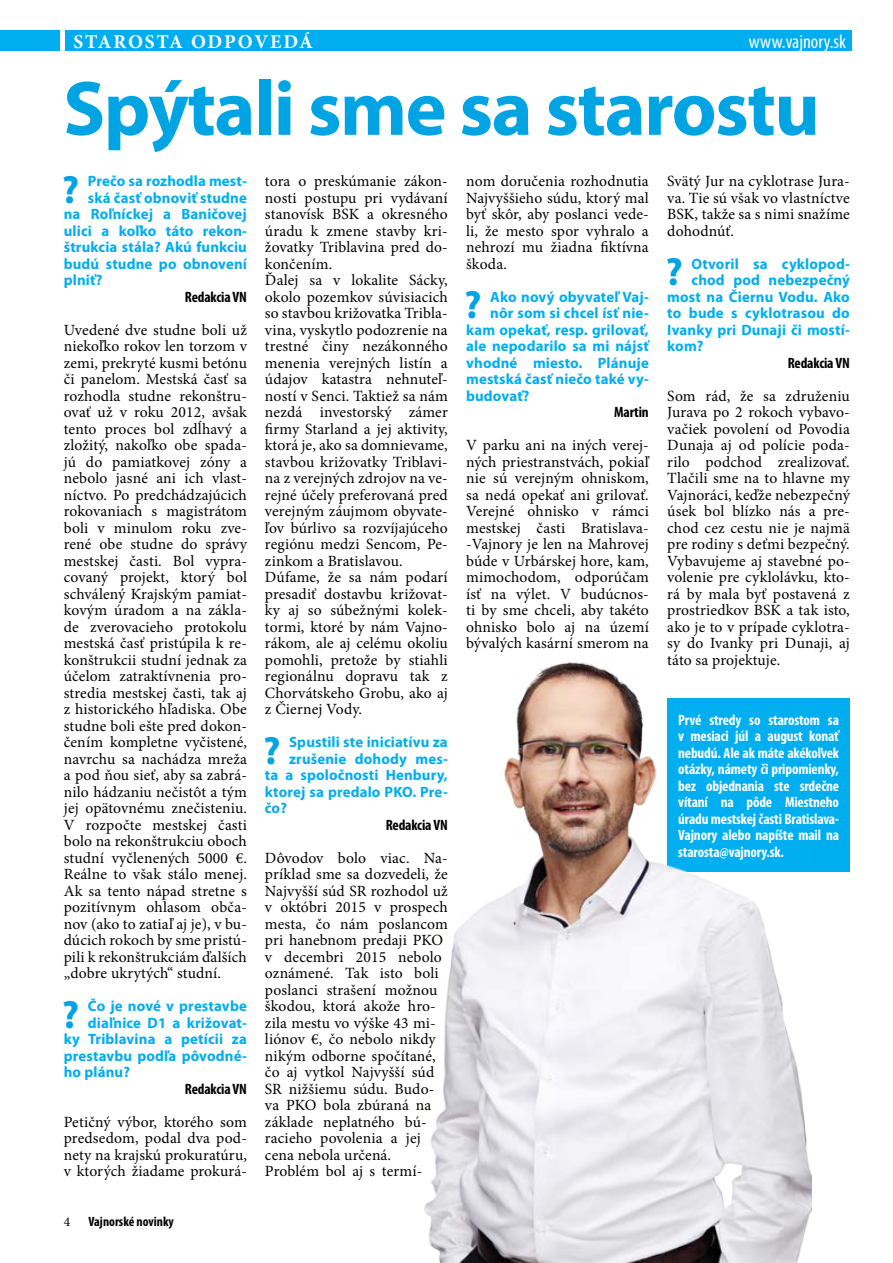
<style>
.page{position:relative;width:893px;height:1263px;background:#fff}
.page>*{position:absolute;margin:0;border:0;box-sizing:border-box;transform-origin:0 0}
.t1{font:700 77.85px "Myriad Pro";letter-spacing:-.02em;color:#00a4e3}
.t2{font:700 39.45px "Myriad Pro";color:#00a4e3}
.t3{font:700 19.5px "Minion Pro";letter-spacing:.09em;color:#fff}
.t4{font:condensed 19.5px "Myriad Pro";color:#fff}
.t5{font:15.6px/16.5px "Minion Pro";letter-spacing:.01em;color:#000;text-align:justify}
.t6{font:700 15px "Myriad Pro";letter-spacing:.01em;color:#00aeef}
.t7{font:700 condensed 15px/16.5px "Myriad Pro";letter-spacing:-.01em;color:#fff;text-align:justify}
.t8{font:700 condensed 15px "Myriad Pro";letter-spacing:-.01em;color:#000}
.t9{font:700 condensed 13.5px "Myriad Pro";color:#000}
.t10{font:13.5px "Minion Pro";color:#000}
</style>
<div class="page">
<div style="left:65px;top:30px;width:786px;height:21px;background:#00aeef"></div>
<div style="left:0;top:30px;width:59px;height:21px;background:#00aeef"></div>
<div style="left:667px;top:698px;width:183px;height:174px;background:#00aeef"></div>
<img style="left:424px;top:662px;width:387px;height:601px">
<p class="t3" style="left:73px;top:28px;width:241px">STAROSTA ODPOVEDÁ</p>
<h1 class="t1" style="left:63px;top:58px;width:758px">Spýtali sme sa starostu</h1>
<p class="t4" style="left:749px;top:30px;width:99px">www.vajnory.sk</p>
<h2 class="t2" style="left:62px;top:163px;width:19px">?</h2>
<p class="t6" style="left:88px;top:171px;width:160px">Prečo sa rozhodla mest-</p>
<p class="t6" style="left:88px;top:188px;width:160px">ská časť obnoviť studne</p>
<p class="t6" style="left:64px;top:204px;width:185px">na Roľníckej a Baničovej</p>
<p class="t6" style="left:64px;top:221px;width:185px">ulici a koľko táto rekon-</p>
<p class="t6" style="left:64px;top:237px;width:185px">štrukcia stála? Akú funkciu</p>
<p class="t6" style="left:64px;top:254px;width:185px">budú studne po obnovení</p>
<p class="t6" style="left:64px;top:270px;width:40px">plniť?</p>
<p class="t8" style="left:185px;top:287px;width:64px">Redakcia VN</p>
<p class="t5" style="left:64px;top:321px;width:185px">Uvedené dve studne boli už niekoľko rokov len torzom v zemi, prekryté kusmi betónu či panelom. Mestská časť sa rozhodla studne rekonštru&shy;ovať už v roku 2012, avšak tento proces bol zdĺhavý a zložitý, nakoľko obe spada&shy;jú do pamiatkovej zóny a nebolo jasné ani ich vlast&shy;níctvo. Po predchádzajúcich rokovaniach s magistrátom boli v minulom roku zve&shy;rené obe studne do správy mestskej časti. Bol vypra&shy;covaný projekt, ktorý bol schválený Krajským pamiat&shy;kovým úradom a na zákla&shy;de zverovacieho protokolu mestská časť pristúpila k re&shy;konštrukcii studní jednak za účelom zatraktívnenia pro&shy;stredia mestskej časti, tak aj z historického hľadiska. Obe studne boli ešte pred dokon&shy;čením kompletne vyčistené, navrchu sa nachádza mreža a pod ňou sieť, aby sa zabrá&shy;nilo hádzaniu nečistôt a tým jej opätovnému znečisteniu.<br>V rozpočte mestskej časti bolo na rekonštrukciu oboch studní vyčlenených 5000 €.<br>Reálne to však stálo menej.<br>Ak sa tento nápad stretne s pozitívnym ohlasom obča&shy;nov (ako to zatiaľ aj je), v bu&shy;dúcich rokoch by sme pristú&shy;pili k rekonštrukciám ďalších „dobre ukrytých“ studní.</p>
<h2 class="t2" style="left:62px;top:988px;width:19px">?</h2>
<p class="t6" style="left:88px;top:996px;width:160px">Čo je nové v prestavbe</p>
<p class="t6" style="left:88px;top:1013px;width:160px">diaľnice D1 a križovat-</p>
<p class="t6" style="left:64px;top:1029px;width:185px">ky Triblavina a petícii za</p>
<p class="t6" style="left:64px;top:1046px;width:185px">prestavbu podľa pôvodné-</p>
<p class="t6" style="left:64px;top:1062px;width:68px">ho plánu?</p>
<p class="t8" style="left:185px;top:1079px;width:64px">Redakcia VN</p>
<p class="t5" style="left:64px;top:1113px;width:185px">Petičný výbor, ktorého som predsedom, podal dva pod&shy;nety na krajskú prokuratúru, v ktorých žiadame prokurá-</p>
<p class="t10" style="left:64px;top:1212px;width:8px">4</p>
<p class="t9" style="left:88px;top:1213px;width:87px">Vajnorské novinky</p>
<p class="t5" style="left:265px;top:173px;width:184px;text-align:left">tora o preskúmanie zákon&shy;nosti postupu pri vydávaní stanovísk BSK a okresného úradu k zmene stavby kri&shy;žovatky Triblavina pred do&shy;končením.<br>Ďalej sa v lokalite Sácky, okolo pozemkov súvisiacich so stavbou križovatka Tribla&shy;vina, vyskytlo podozrenie na trestné činy nezákonného menenia verejných listín a údajov katastra nehnuteľ&shy;ností v Senci. Taktiež sa nám nezdá investorský zámer firmy Starland a jej aktivity, ktorá je, ako sa domnievame, stavbou križovatky Triblavi&shy;na z verejných zdrojov na ve&shy;rejné účely preferovaná pred verejným záujmom obyvate&shy;ľov búrlivo sa rozvíjajúceho regiónu medzi Sencom, Pe&shy;zinkom a Bratislavou.<br>Dúfame, že sa nám podarí presadiť dostavbu križovat&shy;ky aj so súbežnými kolek&shy;tormi, ktoré by nám Vajno&shy;rákom, ale aj celému okoliu pomohli, pretože by stiahli regionálnu dopravu tak z<br>Chorvátskeho Grobu, ako aj z Čiernej Vody.</p>
<h2 class="t2" style="left:263px;top:724px;width:19px">?</h2>
<p class="t6" style="left:289px;top:732px;width:160px">Spustili ste iniciatívu za</p>
<p class="t6" style="left:289px;top:749px;width:160px">zrušenie dohody mes-</p>
<p class="t6" style="left:265px;top:765px;width:184px">ta a spoločnosti Henbury,</p>
<p class="t6" style="left:265px;top:782px;width:184px">ktorej sa predalo PKO. Pre-</p>
<p class="t6" style="left:265px;top:798px;width:24px">čo?</p>
<p class="t8" style="left:386px;top:815px;width:64px">Redakcia VN</p>
<p class="t5" style="left:265px;top:849px;width:184px;text-align:left">Dôvodov bolo viac. Na&shy;príklad sme sa dozvedeli, že<br>Najvyšší súd SR rozhodol už v októbri 2015 v prospech mesta, čo nám poslancom pri hanebnom predaji PKO v decembri 2015 nebolo oznámené. Tak isto boli poslanci strašení možnou škodou, ktorá akože hro&shy;zila mestu vo výške 43 mi&shy;liónov €, čo nebolo nikdy nikým odborne spočítané, čo aj vytkol Najvyšší súd<br>SR nižšiemu súdu. Budo&shy;va PKO bola zbúraná na základe neplatného bú&shy;racieho povolenia a jej cena nebola určená.<br>Problém bol aj s termí-</p>
<p class="t5" style="left:466px;top:173px;width:184px">nom doručenia rozhodnutia Najvyššieho súdu, ktorý mal byť skôr, aby poslanci vede&shy;li, že mesto spor vyhralo a nehrozí mu žiadna fiktívna škoda.</p>
<h2 class="t2" style="left:464px;top:279px;width:19px">?</h2>
<p class="t6" style="left:490px;top:287px;width:160px">Ako nový obyvateľ Vaj-</p>
<p class="t6" style="left:490px;top:303px;width:160px">nôr som si chcel ísť nie-</p>
<p class="t6" style="left:466px;top:320px;width:184px">kam opekať, resp. grilovať,</p>
<p class="t6" style="left:466px;top:336px;width:184px">ale nepodarilo sa mi nájsť</p>
<p class="t6" style="left:466px;top:353px;width:184px">vhodné miesto. Plánuje</p>
<p class="t6" style="left:466px;top:369px;width:184px">mestská časť niečo také vy-</p>
<p class="t6" style="left:466px;top:386px;width:65px">budovať?</p>
<p class="t8" style="left:614px;top:403px;width:36px">Martin</p>
<p class="t5" style="left:466px;top:437px;width:184px">V parku ani na iných verej&shy;ných priestranstvách, pokiaľ nie sú verejným ohniskom, sa nedá opekať ani grilovať.<br>Verejné ohnisko v rámci mestskej časti Bratislava--Vajnory je len na Mahrovej búde v Urbárskej hore, kam, mimochodom, odporúčam ísť na výlet. V budúcnos&shy;ti by sme chceli, aby takéto ohnisko bolo aj na území bývalých kasární smerom na</p>
<p class="t5" style="left:667px;top:173px;width:184px">Svätý Jur na cyklotrase Jura&shy;va. Tie sú však vo vlastníctve BSK, takže sa s nimi snažíme dohodnúť.</p>
<h2 class="t2" style="left:665px;top:246px;width:19px">?</h2>
<p class="t6" style="left:691px;top:254px;width:160px">Otvoril sa cyklopod-</p>
<p class="t6" style="left:691px;top:270px;width:160px">chod pod nebezpečný</p>
<p class="t6" style="left:667px;top:287px;width:184px">most na Čiernu Vodu. Ako</p>
<p class="t6" style="left:667px;top:303px;width:184px">to bude s cyklotrasou do</p>
<p class="t6" style="left:667px;top:320px;width:184px">Ivanky pri Dunaji či mostí-</p>
<p class="t6" style="left:667px;top:336px;width:38px">kom?</p>
<p class="t8" style="left:788px;top:353px;width:64px">Redakcia VN</p>
<p class="t5" style="left:667px;top:387px;width:184px">Som rád, že sa združeniu Jurava po 2 rokoch vybavo&shy;vačiek povolení od Povodia Dunaja aj od polície poda&shy;rilo podchod zrealizovať.<br>Tlačili sme na to hlavne my Vajnoráci, keďže nebezpečný úsek bol blízko nás a pre&shy;chod cez cestu nie je najmä pre rodiny s deťmi bezpečný.<br>Vybavujeme aj stavebné po&shy;volenie pre cyklolávku, kto&shy;rá by mala byť postavená z prostriedkov BSK a tak isto, ako je to v prípade cyklotra&shy;sy do Ivanky pri Dunaji, aj táto sa projektuje.</p>
<p class="t7" style="left:678px;top:711px;width:162px">Prvé stredy so starostom sa v mesiaci júl a august konať nebudú. Ale ak máte akékoľvek otázky, námety či pripomienky, bez objednania ste srdečne vítaní na pôde Miestneho úradu mestskej časti Bratislava-Vajnory alebo napíšte mail na starosta@vajnory.sk.</p>
</div>
